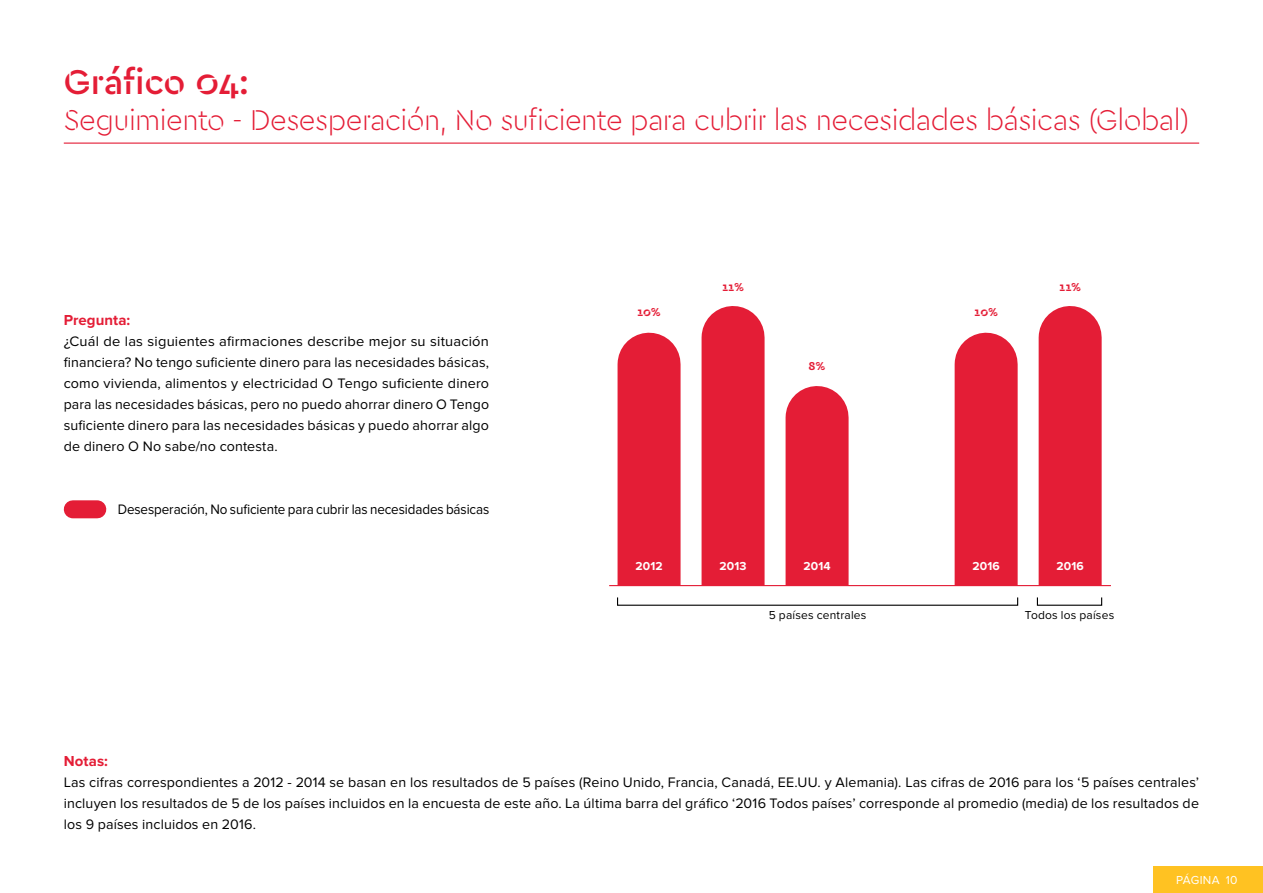
<style>
.page{position:relative;width:1263px;height:893px;background:#fff}
.page>*{position:absolute;margin:0;border:0;box-sizing:border-box;transform-origin:0 0}
.t1{font:500 36px "Cera Stencil PRO";letter-spacing:-.005em;color:#e41d36}
.t2{font:300 30px "Cera Stencil PRO";letter-spacing:-.015em;color:#e41d36}
.t3{font:700 15px "Proxima Nova";letter-spacing:.005em;color:#e41d36}
.t4{font:14.25px/21px "Proxima Nova";letter-spacing:.01em;color:#000;text-align:justify}
.t5{font:14.25px "Proxima Nova";letter-spacing:-.01em;color:#000;scale:.94 1}
.t6{font:12px "Proxima Nova";letter-spacing:.015em;color:#000}
.t7{font:700 12px "Proxima Nova";letter-spacing:.01em;color:#fff}
.t8{font:700 12px "Cera Stencil PRO";letter-spacing:-.005em;color:#e41d36}
.t9{font:12px "Proxima Nova";letter-spacing:.025em;color:#fff}
</style>
<div class="page">
<div style="left:1154px;top:866px;width:109px;height:27px;background:#ffc222"></div>
<hr style="left:64px;top:143px;width:1135px;height:1px;background:#e41d36">
<div style="left:73px;top:500px;width:24px;height:18px;background:#e41d36"></div>
<div style="left:701px;top:337px;width:63px;height:252px;background:#e41d36"></div>
<div style="left:785px;top:417px;width:63px;height:172px;background:#e41d36"></div>
<div style="left:1039px;top:337px;width:63px;height:252px;background:#e41d36"></div>
<div style="left:617px;top:364px;width:63px;height:225px;background:#e41d36"></div>
<div style="left:955px;top:364px;width:63px;height:225px;background:#e41d36"></div>
<div style="left:585px;top:586px;width:564px;height:69px;background:#fff"></div>
<hr style="left:609px;top:585px;width:502px;height:1px;background:#e41d36">
<div style="left:617px;top:597px;width:401px;height:9px;border:1px solid #000"></div>
<div style="left:1037px;top:597px;width:65px;height:9px;border:1px solid #000"></div>
<h1 class="t1" style="left:64px;top:58px;width:187px">Gráfico 04:</h1>
<h2 class="t2" style="left:64px;top:100px;width:1127px">Seguimiento - Desesperación, No suficiente para cubrir las necesidades básicas (Global)</h2>
<p class="t3" style="left:64px;top:311px;width:68px">Pregunta:</p>
<p class="t4" style="left:64px;top:331px;width:427px">¿Cuál de las siguientes afirmaciones describe mejor su situación financiera? No tengo suficiente dinero para las necesidades básicas, como vivienda, alimentos y electricidad O Tengo suficiente dinero para las necesidades básicas, pero no puedo ahorrar dinero O Tengo suficiente dinero para las necesidades básicas y puedo ahorrar algo de dinero O No sabe/no contesta.</p>
<p class="t5" style="left:118px;top:501px;width:397px">Desesperación, No suficiente para cubrir las necesidades básicas</p>
<p class="t8" style="left:637px;top:304px;width:25px">10%</p>
<p class="t8" style="left:722px;top:279px;width:23px">11%</p>
<p class="t8" style="left:1059px;top:279px;width:23px">11%</p>
<p class="t8" style="left:808px;top:358px;width:18px">8%</p>
<p class="t8" style="left:974px;top:304px;width:25px">10%</p>
<p class="t7" style="left:635px;top:559px;width:29px">2012</p>
<p class="t7" style="left:719px;top:559px;width:29px">2013</p>
<p class="t7" style="left:803px;top:559px;width:29px">2014</p>
<p class="t7" style="left:972px;top:559px;width:29px">2016</p>
<p class="t7" style="left:1056px;top:559px;width:29px">2016</p>
<p class="t6" style="left:769px;top:608px;width:99px">5 países centrales</p>
<p class="t6" style="left:1025px;top:608px;width:91px">Todos los países</p>
<p class="t3" style="left:64px;top:752px;width:46px">Notas:</p>
<p class="t4" style="left:64px;top:772px;width:1137px">Las cifras correspondientes a 2012 - 2014 se basan en los resultados de 5 países (Reino Unido, Francia, Canadá, EE.UU. y Alemania). Las cifras de 2016 para los ‘5 países centrales’ incluyen los resultados de 5 de los países incluidos en la encuesta de este año. La última barra del gráfico ‘2016 Todos países’ corresponde al promedio (media) de los resultados de los 9 países incluidos en 2016.</p>
<p class="t9" style="left:1176px;top:874px;width:63px">PÁGINA 10</p>
</div>
